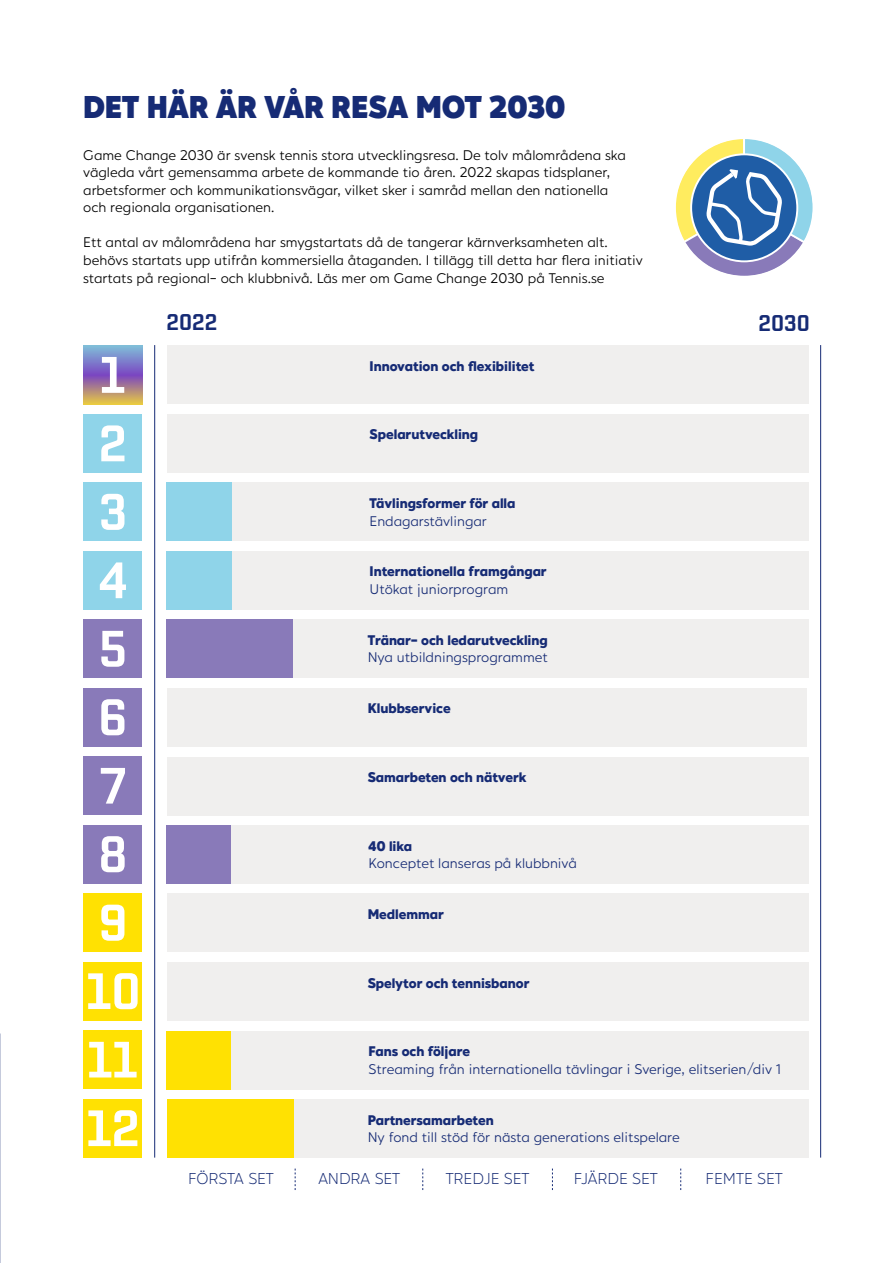
<style>
.page{position:relative;width:893px;height:1263px;background:#fff}
.page>*{position:absolute;margin:0;border:0;box-sizing:border-box;transform-origin:0 0}
.t1{font:800 33px "Hartwell Alt";letter-spacing:-.01em;color:#162b75}
.t2{font:22.65px "Shentox Regular 4";color:#162b75}
.t3{font:300 16.5px "Hartwell Alt";color:#162b75}
.t4{font:14.7px/17.5px "Hartwell Alt";color:#000}
.t5{font:900 14.7px "Hartwell Alt";color:#162b75}
.t6{font:14.7px "Hartwell Alt";color:#162b75}
</style>
<div class="page">
<div style="left:83px;top:414px;width:59px;height:59px;background:#8fd4e9"></div>
<svg style="left:101px;top:425px;width:23px;height:36px"></svg>
<div style="left:83px;top:482px;width:59px;height:59px;background:#8fd4e9"></div>
<svg style="left:101px;top:494px;width:23px;height:36px"></svg>
<div style="left:83px;top:551px;width:59px;height:59px;background:#8fd4e9"></div>
<svg style="left:100px;top:562px;width:26px;height:36px"></svg>
<div style="left:83px;top:893px;width:59px;height:59px;background:#ffe102"></div>
<svg style="left:101px;top:905px;width:23px;height:36px"></svg>
<div style="left:83px;top:962px;width:59px;height:59px;background:#ffe102"></div>
<svg style="left:88px;top:973px;width:50px;height:36px"></svg>
<div style="left:83px;top:1030px;width:59px;height:59px;background:#ffe102"></div>
<svg style="left:89px;top:1042px;width:48px;height:35px"></svg>
<div style="left:83px;top:1099px;width:59px;height:58px;background:#ffe102"></div>
<svg style="left:88px;top:1110px;width:49px;height:36px"></svg>
<svg style="left:84px;top:345px;width:59px;height:59px;background:#998ca5"></svg>
<svg style="left:102px;top:357px;width:22px;height:36px"></svg>
<div style="left:83px;top:688px;width:59px;height:59px;background:#897ab9"></div>
<svg style="left:101px;top:699px;width:23px;height:36px"></svg>
<div style="left:83px;top:756px;width:59px;height:59px;background:#897ab9"></div>
<svg style="left:101px;top:768px;width:24px;height:35px"></svg>
<div style="left:83px;top:619px;width:59px;height:59px;background:#897ab9"></div>
<svg style="left:101px;top:631px;width:23px;height:36px"></svg>
<div style="left:83px;top:825px;width:59px;height:59px;background:#897ab9"></div>
<svg style="left:101px;top:836px;width:24px;height:36px"></svg>
<hr style="left:154px;top:345px;width:1px;height:812px;background:#162b75">
<svg style="left:552px;top:1168px;width:1px;height:22px"></svg>
<svg style="left:680px;top:1168px;width:1px;height:22px"></svg>
<div style="left:167px;top:345px;width:642px;height:59px;background:#f0efee"></div>
<div style="left:167px;top:414px;width:642px;height:59px;background:#f0efee"></div>
<div style="left:167px;top:482px;width:642px;height:59px;background:#f0efee"></div>
<div style="left:169px;top:551px;width:640px;height:59px;background:#f0efee"></div>
<div style="left:167px;top:551px;width:65px;height:59px;background:#8fd4e9"></div>
<div style="left:167px;top:482px;width:65px;height:59px;background:#8fd4e9"></div>
<div style="left:167px;top:619px;width:642px;height:59px;background:#f0efee"></div>
<div style="left:167px;top:619px;width:126px;height:59px;background:#897ab9"></div>
<div style="left:167px;top:688px;width:640px;height:59px;background:#f0efee"></div>
<div style="left:167px;top:757px;width:642px;height:58px;background:#f0efee"></div>
<div style="left:168px;top:825px;width:641px;height:59px;background:#f0efee"></div>
<div style="left:167px;top:825px;width:64px;height:59px;background:#897ab9"></div>
<div style="left:167px;top:893px;width:642px;height:59px;background:#f0efee"></div>
<div style="left:167px;top:962px;width:642px;height:59px;background:#f0efee"></div>
<div style="left:168px;top:1030px;width:641px;height:59px;background:#f0efee"></div>
<div style="left:167px;top:1030px;width:64px;height:59px;background:#ffe102"></div>
<div style="left:167px;top:1099px;width:642px;height:59px;background:#f0efee"></div>
<div style="left:167px;top:1099px;width:126px;height:59px;background:#ffe102"></div>
<svg style="left:295px;top:1168px;width:1px;height:22px"></svg>
<svg style="left:422px;top:1168px;width:1px;height:22px"></svg>
<hr style="left:820px;top:345px;width:1px;height:812px;background:#162b75">
<svg style="left:675px;top:139px;width:138px;height:137px"></svg>
<div style="left:690px;top:153px;width:108px;height:109px;border:2px solid #fff;border-radius:50%"></div>
<h1 class="t1" style="left:83px;top:87px;width:484px">DET HÄR ÄR VÅR RESA MOT 2030</h1>
<p class="t4" style="left:83px;top:147px;width:544px">Game Change 2030 är svensk tennis stora utvecklingsresa. De tolv målområdena ska vägleda vårt gemensamma arbete de kommande tio åren. 2022 skapas tidsplaner, arbetsformer och kommunikationsvägar, vilket sker i samråd mellan den nationella och regionala organisationen.</p>
<p class="t4" style="left:83px;top:235px;width:561px">Ett antal av målområdena har smygstartats då de tangerar kärnverksamheten alt. behövs startats upp utifrån kommersiella åtaganden. I tillägg till detta har flera initiativ startats på regional- och klubbnivå. Läs mer om Game Change 2030 på Tennis.se</p>
<h2 class="t2" style="left:167px;top:309px;width:52px">2022</h2>
<h2 class="t2" style="left:758px;top:309px;width:53px">2030</h2>
<p class="t5" style="left:370px;top:358px;width:166px">Innovation och flexibilitet</p>
<p class="t5" style="left:370px;top:426px;width:110px">Spelarutveckling</p>
<p class="t5" style="left:370px;top:494px;width:147px">Tävlingsformer för alla</p>
<p class="t6" style="left:370px;top:512px;width:119px">Endagarstävlingar</p>
<p class="t5" style="left:370px;top:563px;width:179px">Internationella framgångar</p>
<p class="t6" style="left:370px;top:580px;width:140px">Utökat juniorprogram</p>
<p class="t5" style="left:368px;top:631px;width:182px">Tränar- och ledarutveckling</p>
<p class="t6" style="left:368px;top:649px;width:182px">Nya utbildningsprogrammet</p>
<p class="t5" style="left:368px;top:700px;width:84px">Klubbservice</p>
<p class="t5" style="left:368px;top:769px;width:160px">Samarbeten och nätverk</p>
<p class="t5" style="left:369px;top:837px;width:45px">40 lika</p>
<p class="t6" style="left:369px;top:855px;width:210px">Konceptet lanseras på klubbnivå</p>
<p class="t5" style="left:368px;top:905px;width:78px">Medlemmar</p>
<p class="t5" style="left:368px;top:974px;width:163px">Spelytor och tennisbanor</p>
<p class="t5" style="left:369px;top:1043px;width:103px">Fans och följare</p>
<p class="t6" style="left:369px;top:1060px;width:414px">Streaming från internationella tävlingar i Sverige, elitserien/div 1</p>
<p class="t5" style="left:368px;top:1111px;width:128px">Partnersamarbeten</p>
<p class="t6" style="left:368px;top:1129px;width:314px">Ny fond till stöd för nästa generations elitspelare</p>
<p class="t3" style="left:188px;top:1169px;width:87px">FÖRSTA SET</p>
<p class="t3" style="left:318px;top:1169px;width:83px">ANDRA SET</p>
<p class="t3" style="left:446px;top:1169px;width:85px">TREDJE SET</p>
<p class="t3" style="left:574px;top:1169px;width:85px">FJÄRDE SET</p>
<p class="t3" style="left:706px;top:1169px;width:79px">FEMTE SET</p>
</div>
